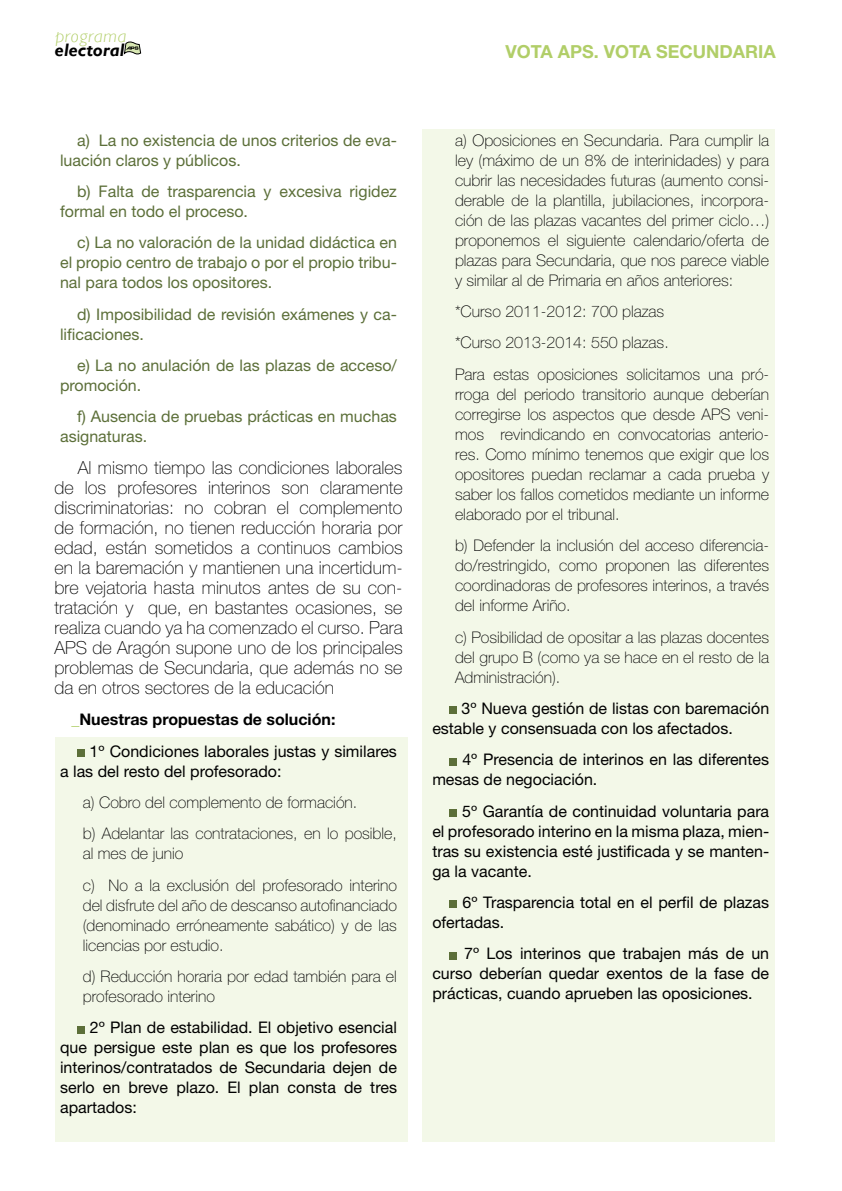
<style>
.page{position:relative;width:842px;height:1191px;background:#fff}
.page>*{position:absolute;margin:0;border:0;box-sizing:border-box;transform-origin:0 0}
.t1{font:100 18px/20px "Helvetica Neue LT Std";color:#000;text-align:justify}
.t2{font:700 18px "Helvetica Neue LT Std";color:#b1ce68}
.t3{font:italic 700 18px "Gill Sans";color:#000}
.t4{font:italic 300 18px "Gill Sans";letter-spacing:.045em;color:#b1ce68}
.t5{font:100 16px/20px "Helvetica Neue LT Std";color:#000;text-align:justify}
.t6{font:16px/20px "Helvetica Neue LT Std";color:#000}
.t7{font:16px/20px "Helvetica Neue LT Std";color:#5c6f39}
.s1{font-weight:700;color:#b1ce68}
.s2{font-weight:700}
</style>
<div class="page">
<svg style="left:124px;top:41px;width:18px;height:14px"></svg>
<div style="left:55px;top:737px;width:352px;height:404px;background:#f3f8e8"></div>
<div style="left:422px;top:129px;width:353px;height:1012px;background:#f3f8e8"></div>
<div style="left:77px;top:749px;width:7px;height:7px;background:#5c6f39"></div>
<div style="left:77px;top:1026px;width:7px;height:7px;background:#5c6f39"></div>
<div style="left:449px;top:706px;width:8px;height:8px;background:#5c6f39"></div>
<div style="left:449px;top:758px;width:8px;height:7px;background:#5c6f39"></div>
<div style="left:449px;top:809px;width:8px;height:7px;background:#5c6f39"></div>
<div style="left:449px;top:900px;width:8px;height:8px;background:#5c6f39"></div>
<div style="left:449px;top:952px;width:8px;height:7px;background:#5c6f39"></div>
<p class="t4" style="left:55px;top:26px;width:72px">programa</p>
<p class="t3" style="left:55px;top:39px;width:71px">electoral</p>
<p class="t2" style="left:505px;top:40px;width:272px">VOTA APS. VOTA SECUNDARIA</p>
<p class="t7" style="left:60px;top:130px;width:338px;text-indent:17px">a) La no existencia de unos criterios de eva&shy;luación claros y públicos.</p>
<p class="t7" style="left:60px;top:181px;width:338px;text-indent:17px">b) Falta de trasparencia y excesiva rigidez formal en todo el proceso.</p>
<p class="t7" style="left:60px;top:232px;width:338px;text-align:justify;text-indent:17px">c) La no valoración de la unidad didáctica en el propio centro de trabajo o por el propio tribu&shy;nal para todos los opositores.</p>
<p class="t7" style="left:60px;top:304px;width:338px;text-indent:17px">d) Imposibilidad de revisión exámenes y ca&shy;lificaciones.</p>
<p class="t7" style="left:60px;top:355px;width:338px;text-indent:17px">e) La no anulación de las plazas de acceso/ promoción.</p>
<p class="t7" style="left:60px;top:406px;width:338px;text-indent:17px">f) Ausencia de pruebas prácticas en muchas asignaturas.</p>
<p class="t1" style="left:54px;top:457px;width:350px;text-indent:23px">Al mismo tiempo las condiciones laborales de los profesores interinos son claramente discriminatorias: no cobran el complemento de formación, no tienen reducción horaria por edad, están sometidos a continuos cambios en la baremación y mantienen una incertidum&shy;bre vejatoria hasta minutos antes de su con&shy;tratación y que, en bastantes ocasiones, se realiza cuando ya ha comenzado el curso. Para APS de Aragón supone uno de los principales problemas de Secundaria, que además no se da en otros sectores de la educación</p>
<p class="t6" style="left:90px;top:703px;width:309px;line-height:31.4px;text-indent:-18px"><span class="s1">_</span><span class="s2">Nuestras propuestas de solución:<br></span>1º Condiciones laborales justas y similares</p>
<p class="t6" style="left:60px;top:760px;width:223px">a las del resto del profesorado:</p>
<p class="t5" style="left:83px;top:786px;width:316px;line-height:31.4px">a) Cobro del complemento de formación.<br>b) Adelantar las contrataciones, en lo posible,</p>
<p class="t5" style="left:83px;top:838px;width:316px;line-height:31.4px">al mes de junio<br>c) No a la exclusión del profesorado interino</p>
<p class="t5" style="left:83px;top:895px;width:316px">del disfrute del año de descanso autofinanciado (denominado erróneamente sabático) y de las licencias por estudio.</p>
<p class="t5" style="left:83px;top:966px;width:316px">d) Reducción horaria por edad también para el profesorado interino</p>
<p class="t6" style="left:60px;top:1017px;width:338px;text-align:justify;text-indent:30px">2º Plan de estabilidad. El objetivo esencial que persigue este plan es que los profesores interinos/contratados de Secundaria dejen de serlo en breve plazo. El plan consta de tres apartados:</p>
<p class="t5" style="left:455px;top:130px;width:316px">a) Oposiciones en Secundaria. Para cumplir la ley (máximo de un 8% de interinidades) y para cubrir las necesidades futuras (aumento consi&shy;derable de la plantilla, jubilaciones, incorpora&shy;ción de las plazas vacantes del primer ciclo…) proponemos el siguiente calendario/oferta de plazas para Secundaria, que nos parece viable y similar al de Primaria en años anteriores:</p>
<p class="t5" style="left:455px;top:296px;width:316px;line-height:31.4px;text-align:left">*Curso 2011-2012: 700 plazas<br>*Curso 2013-2014: 550 plazas.<br>Para estas oposiciones solicitamos una pró-</p>
<p class="t5" style="left:455px;top:384px;width:316px">rroga del periodo transitorio aunque deberían corregirse los aspectos que desde APS veni&shy;mos revindicando en convocatorias anterio&shy;res. Como mínimo tenemos que exigir que los opositores puedan reclamar a cada prueba y saber los fallos cometidos mediante un informe elaborado por el tribunal.</p>
<p class="t5" style="left:455px;top:535px;width:316px">b) Defender la inclusión del acceso diferencia&shy;do/restringido, como proponen las diferentes coordinadoras de profesores interinos, a través del informe Ariño.</p>
<p class="t5" style="left:455px;top:627px;width:316px">c) Posibilidad de opositar a las plazas docentes del grupo B (como ya se hace en el resto de la Administración).</p>
<p class="t6" style="left:432px;top:698px;width:338px;text-indent:29px">3º Nueva gestión de listas con baremación estable y consensuada con los afectados.</p>
<p class="t6" style="left:432px;top:749px;width:338px;text-indent:30px">4º Presencia de interinos en las diferentes mesas de negociación.</p>
<p class="t6" style="left:432px;top:800px;width:338px;text-align:justify;text-indent:30px">5º Garantía de continuidad voluntaria para el profesorado interino en la misma plaza, mien&shy;tras su existencia esté justificada y se manten&shy;ga la vacante.</p>
<p class="t6" style="left:432px;top:892px;width:338px;text-indent:30px">6º Trasparencia total en el perfil de plazas ofertadas.</p>
<p class="t6" style="left:432px;top:943px;width:338px;text-align:justify;text-indent:32px">7º Los interinos que trabajen más de un curso deberían quedar exentos de la fase de prácticas, cuando aprueben las oposiciones.</p>
</div>
